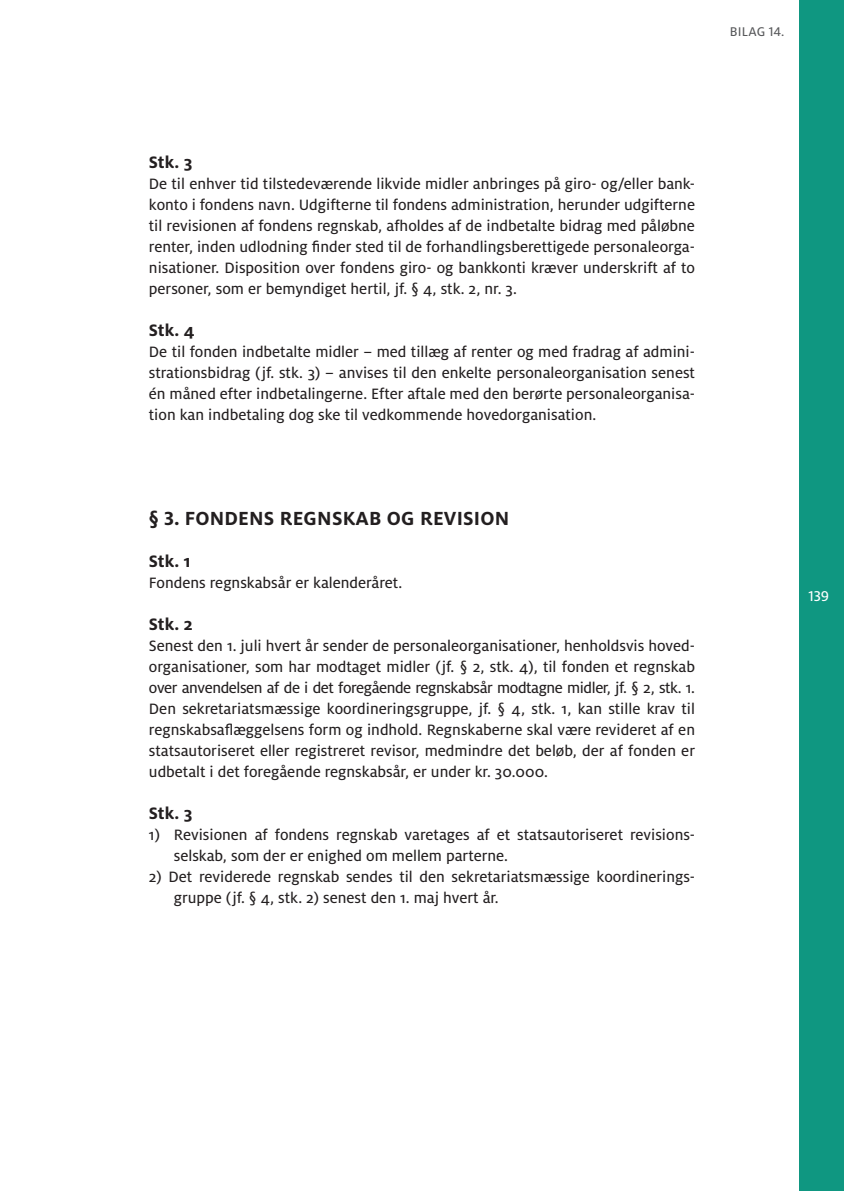
<style>
.page{position:relative;width:844px;height:1191px;background:#fff}
.page>*{position:absolute;margin:0;border:0;box-sizing:border-box;transform-origin:0 0}
.mellem{font:700 21px "Milo OT";letter-spacing:.01em;color:#231f20}
.boks_mellem{font:700 18.38px "Milo OT";letter-spacing:-.005em;color:#231f20}
.boks{font:16.62px/21px "Milo OT Text";color:#231f20;text-align:justify}
.t1{font:15.75px "Milo OT Text";color:#fff}
.t2{font:14px "Milo OT Text";letter-spacing:.01em;color:#57585a}
</style>
<div class="page">
<div style="left:799px;top:0;width:44px;height:1191px;background:#0f9781"></div>
<p class="t2" style="left:729px;top:24px;width:56px">BILAG 14.</p>
<p class="boks_mellem" style="left:149px;top:152px;width:45px">Stk. 3</p>
<p class="boks" style="left:149px;top:173px;width:547px">De til enhver tid tilstedeværende likvide midler anbringes på giro- og/eller bank&shy;konto i fondens navn. Udgifterne til fondens administration, herunder udgifterne til revisionen af fondens regnskab, afholdes af de indbetalte bidrag med påløbne renter, inden udlodning finder sted til de forhandlingsberettigede personaleorga&shy;nisationer. Disposition over fondens giro- og bankkonti kræver underskrift af to personer, som er bemyndiget hertil, jf. § 4, stk. 2, nr. 3.</p>
<p class="boks_mellem" style="left:149px;top:320px;width:47px">Stk. 4</p>
<p class="boks" style="left:149px;top:341px;width:547px">De til fonden indbetalte midler – med tillæg af renter og med fradrag af admini&shy;strationsbidrag (jf. stk. 3) – anvises til den enkelte personaleorganisation senest én måned efter indbetalingerne. Efter aftale med den berørte personaleorganisa&shy;tion kan indbetaling dog ske til vedkommende hovedorganisation.</p>
<p class="mellem" style="left:149px;top:507px;width:362px">§ 3. FONDENS REGNSKAB OG REVISION</p>
<p class="boks_mellem" style="left:149px;top:551px;width:43px">Stk. 1</p>
<p class="boks" style="left:149px;top:572px;width:255px">Fondens regnskabsår er kalenderåret.</p>
<p class="boks_mellem" style="left:149px;top:614px;width:45px">Stk. 2</p>
<p class="boks" style="left:149px;top:635px;width:547px">Senest den 1. juli hvert år sender de personaleorganisationer, henholdsvis hoved&shy;organisationer, som har modtaget midler (jf. § 2, stk. 4), til fonden et regnskab over anvendelsen af de i det foregående regnskabsår modtagne midler, jf. § 2, stk. 1.<br>Den sekretariatsmæssige koordineringsgruppe, jf. § 4, stk. 1, kan stille krav til regnskabsaflæggelsens form og indhold. Regnskaberne skal være revideret af en statsautoriseret eller registreret revisor, medmindre det beløb, der af fonden er udbetalt i det foregående regnskabsår, er under kr. 30.000.</p>
<p class="boks_mellem" style="left:149px;top:803px;width:45px">Stk. 3</p>
<p class="boks" style="left:174px;top:824px;width:522px;text-indent:-25px">1) Revisionen af fondens regnskab varetages af et statsautoriseret revisions&shy;selskab, som der er enighed om mellem parterne.</p>
<p class="boks" style="left:174px;top:866px;width:522px;text-indent:-25px">2) Det reviderede regnskab sendes til den sekretariatsmæssige koordinerings&shy;gruppe (jf. § 4, stk. 2) senest den 1. maj hvert år.</p>
<p class="t1" style="left:808px;top:587px;width:22px">139</p>
</div>
